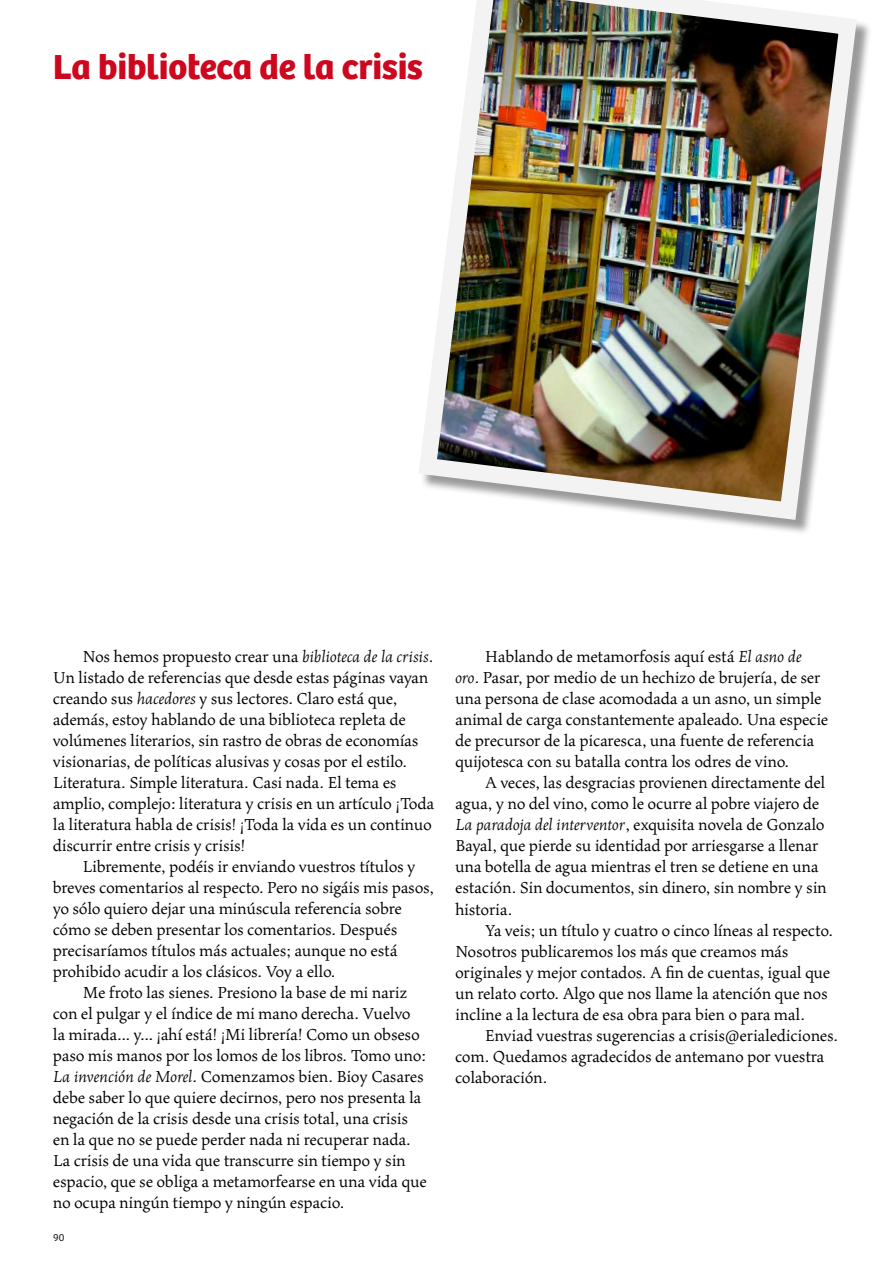
<style>
.page{position:relative;width:893px;height:1263px;background:#fff}
.page>*{position:absolute;margin:0;border:0;box-sizing:border-box;transform-origin:0 0}
.t1{font:700 36px "Bree";color:#cd071e}
.t2{font:18px/21px "Maiola Pro";color:#000}
.t3{font:300 10.5px "Bree";color:#000}
.s1{font-style:italic}
</style>
<div class="page">
<img style="left:419px;top:0;width:447px;height:529px">
<h1 class="t1" style="left:53px;top:45px;width:371px">La biblioteca de la crisis</h1>
<p class="t2" style="left:53px;top:647px;width:383px;text-indent:30px">Nos hemos propuesto crear una <span class="s1">biblioteca de la crisis</span>.<br>Un listado de referencias que desde estas páginas vayan creando sus <span class="s1">hacedores</span> y sus lectores. Claro está que, además, estoy hablando de una biblioteca repleta de volúmenes literarios, sin rastro de obras de economías visionarias, de políticas alusivas y cosas por el estilo.<br>Literatura. Simple literatura. Casi nada. El tema es amplio, complejo: literatura y crisis en un artículo ¡Toda la literatura habla de crisis! ¡Toda la vida es un continuo discurrir entre crisis y crisis!</p>
<p class="t2" style="left:53px;top:857px;width:382px;text-indent:30px">Libremente, podéis ir enviando vuestros títulos y breves comentarios al respecto. Pero no sigáis mis pasos, yo sólo quiero dejar una minúscula referencia sobre cómo se deben presentar los comentarios. Después precisaríamos títulos más actuales; aunque no está prohibido acudir a los clásicos. Voy a ello.</p>
<p class="t2" style="left:53px;top:983px;width:375px;text-indent:30px">Me froto las sienes. Presiono la base de mi nariz con el pulgar y el índice de mi mano derecha. Vuelvo la mirada… y… ¡ahí está! ¡Mi librería! Como un obseso paso mis manos por los lomos de los libros. Tomo uno:<br><span class="s1">La invención de Morel</span>. Comenzamos bien. Bioy Casares debe saber lo que quiere decirnos, pero nos presenta la negación de la crisis desde una crisis total, una crisis en la que no se puede perder nada ni recuperar nada.<br>La crisis de una vida que transcurre sin tiempo y sin espacio, que se obliga a metamorfearse en una vida que no ocupa ningún tiempo y ningún espacio.</p>
<p class="t3" style="left:53px;top:1231px;width:13px">90</p>
<p class="t2" style="left:455px;top:647px;width:374px;text-indent:30px">Hablando de metamorfosis aquí está <span class="s1">El asno de oro</span>. Pasar, por medio de un hechizo de brujería, de ser una persona de clase acomodada a un asno, un simple animal de carga constantemente apaleado. Una especie de precursor de la picaresca, una fuente de referencia quijotesca con su batalla contra los odres de vino.</p>
<p class="t2" style="left:455px;top:773px;width:373px;text-indent:30px">A veces, las desgracias provienen directamente del agua, y no del vino, como le ocurre al pobre viajero de <span class="s1">La paradoja del interventor</span>, exquisita novela de Gonzalo Bayal, que pierde su identidad por arriesgarse a llenar una botella de agua mientras el tren se detiene en una estación. Sin documentos, sin dinero, sin nombre y sin historia.</p>
<p class="t2" style="left:455px;top:920px;width:379px;text-indent:30px">Ya veis; un título y cuatro o cinco líneas al respecto.<br>Nosotros publicaremos los más que creamos más originales y mejor contados. A fin de cuentas, igual que un relato corto. Algo que nos llame la atención que nos incline a la lectura de esa obra para bien o para mal.</p>
<p class="t2" style="left:455px;top:1025px;width:384px;text-indent:30px">Enviad vuestras sugerencias a crisis@erialediciones. com. Quedamos agradecidos de antemano por vuestra colaboración.</p>
</div>
